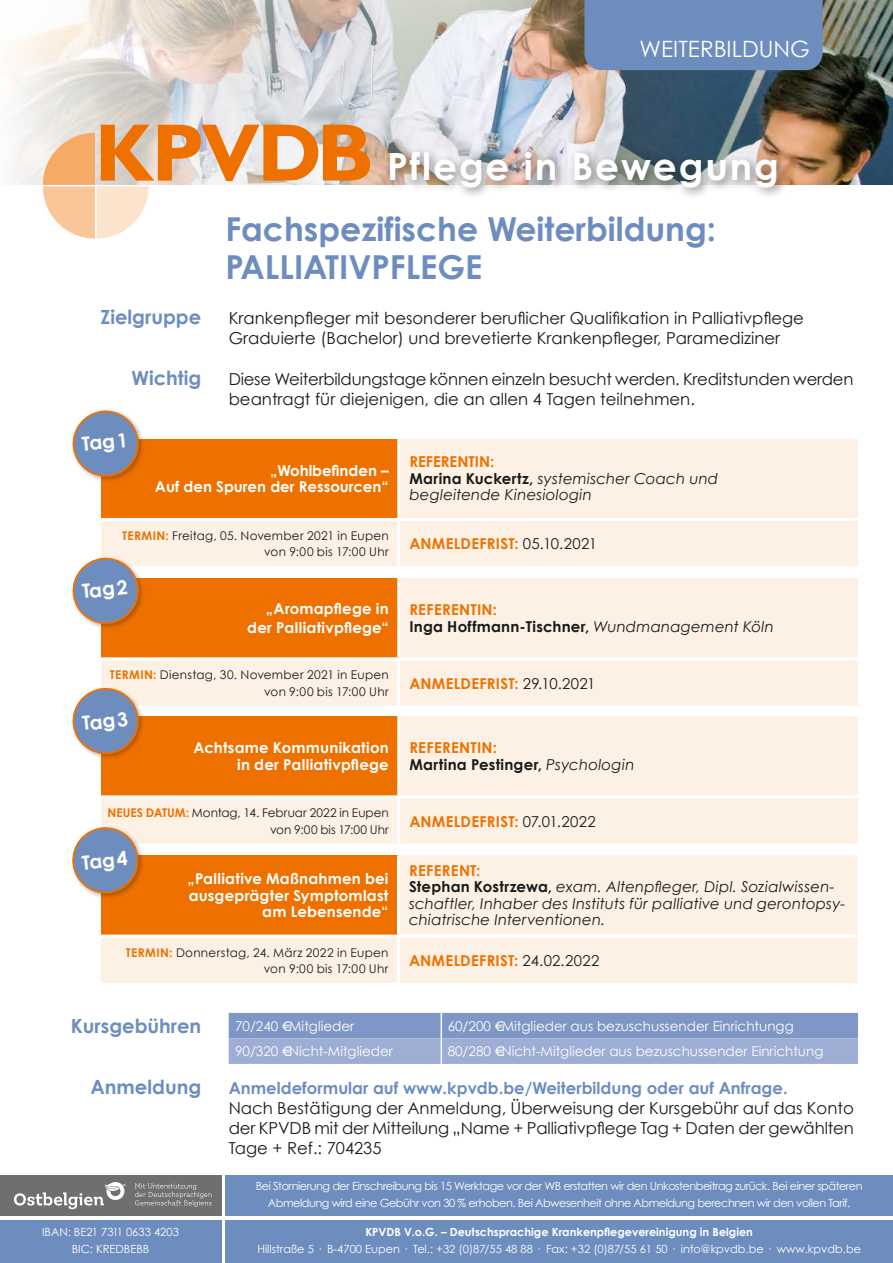
<style>
.page{position:relative;width:893px;height:1263px;background:#fff}
.page>*{position:absolute;margin:0;border:0;box-sizing:border-box;transform-origin:0 0}
.t1{font:700 37.5px "Century Gothic";letter-spacing:.05em;color:#fff}
.t2{font:700 33px/37.5px "Century Gothic";color:#6e8dbf}
.t3{font:22.5px "Century Gothic";color:#fff}
.t4{font:700 19.5px "Century Gothic";color:#6e8dbf}
.t5{font:700 19.5px "Century Gothic";color:#fff}
.t6{font:16.5px/20.2px "Century Gothic";color:#1a1a18}
.t7{font:700 16.5px "Century Gothic";color:#6e8dbf}
.t8{font:italic 15px/16.5px "Century Gothic";letter-spacing:.01em;color:#1a1a18}
.t9{font:700 15px/16.5px "Century Gothic";letter-spacing:.01em;color:#fff;text-align:right}
.t10{font:700 15px "Century Gothic";letter-spacing:.02em;color:#ee7100}
.t11{font:700 15px/16.5px "Century Gothic";letter-spacing:.015em;color:#1a1a18}
.t12{font:13.5px "Century Gothic";color:#fff}
.t13{font:12px/16.5px "Century Gothic";letter-spacing:.02em;color:#1a1a18;text-align:right}
.t14{font:12px/16.5px "Century Gothic";color:#1a1a18;text-align:right}
.t15{font:11.25px/16.5px "Century Gothic";letter-spacing:-.04em;color:#fff;text-align:center}
.t16{font:11.25px/16.5px "Century Gothic";color:#fff;text-align:center}
.t17{font:700 11.25px "Century Gothic";color:#fff}
.s1{font-weight:700;font-style:normal;color:#ee7100}
.s2{font-weight:700;font-style:normal}
.s3{font-weight:700;color:#ee7100}
.s4{font-weight:400;color:#1a1a18}
.s5{color:#ee7100}
.s6{font-weight:400;font-style:italic}
</style>
<div class="page">
<div style="left:0;top:1220px;width:221px;height:43px;background:#6e8dbf"></div>
<div style="left:225px;top:1220px;width:668px;height:43px;background:#6e8dbf"></div>
<div style="left:0;top:1175px;width:221px;height:41px;background:#6f6f6e"></div>
<div style="left:225px;top:1175px;width:668px;height:41px;background:#6e8dbf"></div>
<img style="left:9px;top:0;width:884px;height:185px">
<svg style="left:43px;top:125px;width:327px;height:114px"></svg>
<svg style="left:135px;top:1183px;width:77px;height:24px"></svg>
<svg style="left:14px;top:1182px;width:113px;height:27px"></svg>
<svg style="left:229px;top:1013px;width:629px;height:51px;background:#8fa2cc"></svg>
<svg style="left:101px;top:439px;width:757px;height:127px;background:#f9d2af"></svg>
<hr style="left:397px;top:439px;width:3px;height:79px;background:#fff">
<hr style="left:101px;top:518px;width:298px;height:3px;background:#fff">
<hr style="left:399px;top:518px;width:459px;height:3px;background:#fff">
<hr style="left:397px;top:521px;width:3px;height:45px;background:#fff">
<svg style="left:101px;top:716px;width:757px;height:128px;background:#f9d3b0"></svg>
<hr style="left:397px;top:716px;width:3px;height:79px;background:#fff">
<hr style="left:101px;top:795px;width:298px;height:3px;background:#fff">
<hr style="left:399px;top:795px;width:459px;height:3px;background:#fff">
<hr style="left:397px;top:798px;width:3px;height:46px;background:#fff">
<svg style="left:101px;top:578px;width:757px;height:128px;background:#f9d3b0"></svg>
<hr style="left:397px;top:578px;width:3px;height:79px;background:#fff">
<hr style="left:101px;top:657px;width:298px;height:3px;background:#fff">
<hr style="left:399px;top:657px;width:459px;height:3px;background:#fff">
<hr style="left:397px;top:660px;width:3px;height:46px;background:#fff">
<div style="left:70px;top:556px;width:75px;height:74px;background:#1a1a18;opacity:.3"></div>
<svg style="left:72px;top:557px;width:68px;height:68px;background:#989bab"></svg>
<div style="left:70px;top:408px;width:75px;height:75px;background:#1a1a18;opacity:.3"></div>
<svg style="left:72px;top:410px;width:68px;height:68px;background:#989bac"></svg>
<div style="left:71px;top:686px;width:74px;height:74px;background:#1a1a18;opacity:.3"></div>
<svg style="left:72px;top:687px;width:68px;height:68px;background:#999bac"></svg>
<svg style="left:101px;top:855px;width:757px;height:128px;background:#f9d3b0"></svg>
<hr style="left:397px;top:855px;width:3px;height:80px;background:#fff">
<hr style="left:101px;top:935px;width:297px;height:3px;background:#fff">
<hr style="left:398px;top:935px;width:460px;height:3px;background:#fff">
<hr style="left:397px;top:938px;width:3px;height:45px;background:#fff">
<div style="left:70px;top:825px;width:74px;height:74px;background:#1a1a18;opacity:.3"></div>
<svg style="left:72px;top:826px;width:67px;height:68px;background:#979bad"></svg>
<div style="left:384px;top:146px;width:404px;height:53px;background:#1a1a18;opacity:.5"></div>
<div style="left:584px;top:0;width:239px;height:70px;background:#6e8dbf"></div>
<h3 class="t3" style="left:640px;top:36px;width:172px">WEITERBILDUNG</h3>
<h1 class="t1" style="left:387px;top:143px;width:393px">Pflege in Bewegung</h1>
<p class="t4" style="left:101px;top:305px;width:102px">Zielgruppe</p>
<p class="t4" style="left:132px;top:365px;width:71px">Wichtig</p>
<p class="t5" style="left:81px;top:432px;width:48px;rotate:-6deg">Tag 1</p>
<h2 class="t2" style="left:225px;top:210px;width:492px">Fachspezifische Weiterbildung:<br>PALLIATIVPFLEGE</h2>
<p class="t6" style="left:229px;top:308px;width:577px">Krankenpfleger mit besonderer beruflicher Qualifikation in Palliativpflege<br>Graduierte (Bachelor) und brevetierte Krankenpfleger, Paramediziner</p>
<p class="t6" style="left:229px;top:368px;width:626px">Diese Weiterbildungstage können einzeln besucht werden. Kreditstunden werden beantragt für diejenigen, die an allen 4 Tagen teilnehmen.</p>
<p class="t9" style="left:155px;top:462px;width:235px">„Wohlbefinden –<br>Auf den Spuren der Ressourcen“</p>
<p class="t8" style="left:409px;top:453px;width:310px"><span class="s1">REFERENTIN:<br></span><span class="s2">Marina Kuckertz,</span> systemischer Coach und begleitende Kinesiologin</p>
<p class="t13" style="left:122px;top:527px;width:268px"><span class="s3">TERMIN:</span> Freitag, 05. November 2021 in Eupen von 9:00 bis 17:00 Uhr</p>
<p class="t10" style="left:409px;top:534px;width:189px">ANMELDEFRIST: <span class="s4">05.10.2021</span></p>
<p class="t5" style="left:81px;top:579px;width:47px;rotate:-6deg">Tag 2</p>
<p class="t9" style="left:247px;top:598px;width:143px;line-height:19.5px">„Aromapflege in der Palliativpflege“</p>
<p class="t11" style="left:409px;top:601px;width:366px"><span class="s5">REFERENTIN:<br></span>Inga Hoffmann-Tischner, <span class="s6">Wundmanagement Köln</span></p>
<p class="t13" style="left:110px;top:666px;width:280px"><span class="s3">TERMIN:</span> Dienstag, 30. November 2021 in Eupen von 9:00 bis 17:00 Uhr</p>
<p class="t10" style="left:409px;top:674px;width:188px">ANMELDEFRIST: <span class="s4">29.10.2021</span></p>
<p class="t5" style="left:81px;top:711px;width:48px;rotate:-6deg">Tag 3</p>
<p class="t9" style="left:193px;top:739px;width:197px">Achtsame Kommunikation in der Palliativpflege</p>
<p class="t11" style="left:409px;top:739px;width:227px"><span class="s5">REFERENTIN:<br></span>Martina Pestinger, <span class="s6">Psychologin</span></p>
<p class="t14" style="left:108px;top:804px;width:283px"><span class="s3">NEUES DATUM:</span> Montag, 14. Februar 2022 in Eupen von 9:00 bis 17:00 Uhr</p>
<p class="t10" style="left:409px;top:812px;width:188px">ANMELDEFRIST: <span class="s4">07.01.2022</span></p>
<p class="t5" style="left:81px;top:850px;width:48px;rotate:-6deg">Tag 4</p>
<p class="t9" style="left:188px;top:870px;width:202px">„Palliative Maßnahmen bei ausgeprägter Symptomlast am Lebensende“</p>
<p class="t8" style="left:409px;top:862px;width:438px"><span class="s1">REFERENT:<br></span><span class="s2">Stephan Kostrzewa,</span> exam. Altenpfleger, Dipl. Sozialwissen&shy;schaftler, Inhaber des Instituts für palliative und gerontopsy&shy;chiatrische Interventionen.</p>
<p class="t13" style="left:126px;top:944px;width:264px"><span class="s3">TERMIN:</span> Donnerstag, 24. März 2022 in Eupen von 9:00 bis 17:00 Uhr</p>
<p class="t10" style="left:409px;top:951px;width:192px">ANMELDEFRIST: <span class="s4">24.02.2022</span></p>
<p class="t4" style="left:71px;top:1013px;width:132px">Kursgebühren</p>
<p class="t12" style="left:235px;top:1017px;width:121px">70/240 Mitglieder</p>
<p class="t12" style="left:448px;top:1017px;width:348px">60/200 Mitglieder aus bezuschussender Einrichtungg</p>
<p class="t12" style="left:235px;top:1043px;width:159px">90/320 Nicht-Mitglieder</p>
<p class="t12" style="left:448px;top:1043px;width:377px">80/280 Nicht-Mitglieder aus bezuschussender Einrichtung</p>
<p class="t4" style="left:90px;top:1074px;width:112px">Anmeldung</p>
<p class="t7" style="left:229px;top:1077px;width:560px">Anmeldeformular auf www.kpvdb.be/Weiterbildung oder auf Anfrage.</p>
<p class="t6" style="left:229px;top:1097px;width:627px;text-align:justify">Nach Bestätigung der Anmeldung, Überweisung der Kursgebühr auf das Konto der KPVDB mit der Mitteilung „Name + Palliativpflege Tag + Daten der gewählten Tage + Ref.: 704235</p>
<p class="t15" style="left:256px;top:1178px;width:608px">Bei Stornierung der Einschreibung bis 15 Werktage vor der WB erstatten wir den Unkostenbeitrag zurück. Bei einer späteren<br>Abmeldung wird eine Gebühr von 30 % erhoben. Bei Abwesenheit ohne Abmeldung berechnen wir den vollen Tarif.</p>
<p class="t16" style="left:42px;top:1224px;width:138px">IBAN: BE21 7311 0633 4203<br>BIC: KREDBEBB</p>
<p class="t17" style="left:365px;top:1225px;width:389px">KPVDB V.o.G. – Deutschsprachige Krankenpflegevereinigung in Belgien</p>
<p class="t16" style="left:257px;top:1240px;width:605px">Hillstraße 5 · B-4700 Eupen · Tel.: +32 (0)87/55 48 88 · Fax: +32 (0)87/55 61 50 · info@kpvdb.be · www.kpvdb.be</p>
</div>
